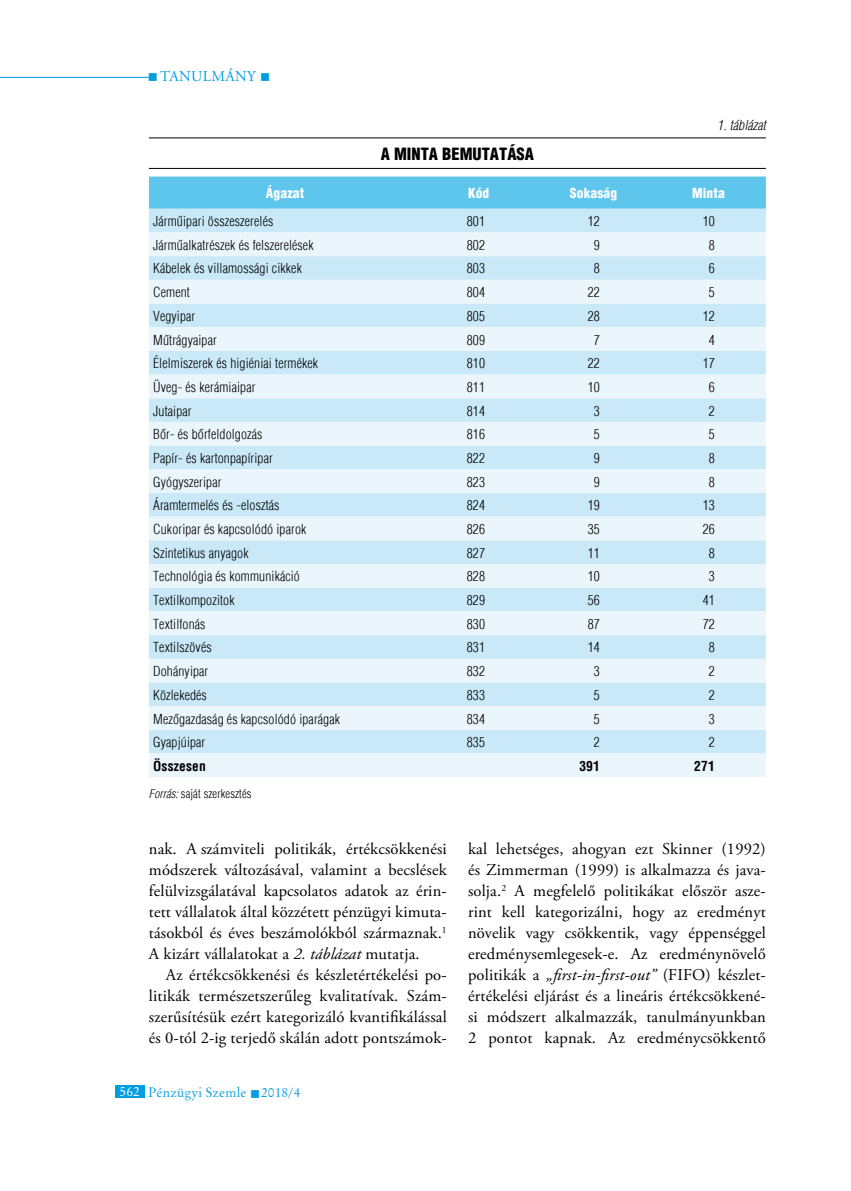
<style>
.page{position:relative;width:851px;height:1191px;background:#fff}
.page>*{position:absolute;margin:0;border:0;box-sizing:border-box;transform-origin:0 0}
.t1{font:16.5px/21px "Adobe Garamond Pro";letter-spacing:.005em;color:#000;text-align:justify}
.t2{font:900 condensed 16.5px "H Helvetica";color:#000}
.t3{font:15px "Adobe Garamond Pro";letter-spacing:.155em;color:#009ee0}
.t4{font:300 condensed 13.5px "H Helvetica";letter-spacing:.01em;color:#000}
.t5{font:13.5px "Original Garamond HU Normal";letter-spacing:.01em;color:#009ee0}
.t6{font:900 condensed 13.5px "H Helvetica";letter-spacing:.01em;color:#fff}
.t7{font:700 condensed 13.5px "H Helvetica";letter-spacing:.01em;color:#000}
.t8{font:italic 300 condensed 13.5px "H Helvetica";letter-spacing:.01em;color:#000}
.t9{font:300 condensed 12px "H Helvetica";letter-spacing:.01em;color:#000}
.s1{font-style:italic}
.s2{color:#fff}
</style>
<div class="page">
<hr style="left:0;top:77px;width:149px;height:1px;background:#009ee0">
<div style="left:115px;top:1084px;width:30px;height:13px;background:#009ee0"></div>
<hr style="left:149px;top:137px;width:616px;height:1px;background:#000">
<hr style="left:149px;top:168px;width:616px;height:1px;background:#000">
<div style="left:149px;top:176px;width:616px;height:33px;background:#5ec5ed"></div>
<div style="left:149px;top:209px;width:616px;height:23px;background:#c9e9f8"></div>
<svg style="left:149px;top:232px;width:616px;height:545px;background:#dbeffa"></svg>
<p class="t3" style="left:148px;top:67px;width:124px">■ Tanulmány ■</p>
<p class="t2" style="left:381px;top:143px;width:154px">A MINTA BEMUTATÁSA</p>
<p class="t8" style="left:717px;top:117px;width:50px">1. táblázat</p>
<p class="t6" style="left:266px;top:185px;width:40px">ÁGAZAT</p>
<p class="t6" style="left:468px;top:185px;width:23px">KÓD</p>
<p class="t6" style="left:570px;top:185px;width:49px">SOKASÁG</p>
<p class="t6" style="left:692px;top:185px;width:34px">MINTA</p>
<p class="t4" style="left:153px;top:213px;width:122px">Járműipari összeszerelés</p>
<p class="t4" style="left:466px;top:213px;width:20px">801</p>
<p class="t4" style="left:587px;top:213px;width:14px">12</p>
<p class="t4" style="left:702px;top:213px;width:14px">10</p>
<p class="t4" style="left:153px;top:237px;width:162px">Járműalkatrészek és felszerelések</p>
<p class="t4" style="left:466px;top:237px;width:20px">802</p>
<p class="t4" style="left:594px;top:237px;width:7px">9</p>
<p class="t4" style="left:708px;top:237px;width:7px">8</p>
<p class="t4" style="left:153px;top:261px;width:150px">Kábelek és villamossági cikkek</p>
<p class="t4" style="left:466px;top:261px;width:20px">803</p>
<p class="t4" style="left:594px;top:261px;width:7px">8</p>
<p class="t4" style="left:708px;top:261px;width:7px">6</p>
<p class="t4" style="left:153px;top:284px;width:38px">Cement</p>
<p class="t4" style="left:466px;top:284px;width:20px">804</p>
<p class="t4" style="left:587px;top:284px;width:14px">22</p>
<p class="t4" style="left:708px;top:284px;width:7px">5</p>
<p class="t4" style="left:153px;top:308px;width:44px">Vegyipar</p>
<p class="t4" style="left:466px;top:308px;width:20px">805</p>
<p class="t4" style="left:587px;top:308px;width:14px">28</p>
<p class="t4" style="left:702px;top:308px;width:14px">12</p>
<p class="t4" style="left:153px;top:332px;width:65px">Műtrágyaipar</p>
<p class="t4" style="left:466px;top:332px;width:20px">809</p>
<p class="t4" style="left:594px;top:332px;width:7px">7</p>
<p class="t4" style="left:708px;top:332px;width:7px">4</p>
<p class="t4" style="left:153px;top:355px;width:166px">Élelmiszerek és higiéniai termékek</p>
<p class="t4" style="left:466px;top:355px;width:20px">810</p>
<p class="t4" style="left:587px;top:355px;width:14px">22</p>
<p class="t4" style="left:702px;top:355px;width:14px">17</p>
<p class="t4" style="left:153px;top:379px;width:104px">Üveg- és kerámiaipar</p>
<p class="t4" style="left:466px;top:379px;width:20px">811</p>
<p class="t4" style="left:587px;top:379px;width:14px">10</p>
<p class="t4" style="left:708px;top:379px;width:7px">6</p>
<p class="t4" style="left:153px;top:403px;width:40px">Jutaipar</p>
<p class="t4" style="left:466px;top:403px;width:20px">814</p>
<p class="t4" style="left:594px;top:403px;width:7px">3</p>
<p class="t4" style="left:708px;top:403px;width:7px">2</p>
<p class="t4" style="left:153px;top:426px;width:111px">Bőr- és bőrfeldolgozás</p>
<p class="t4" style="left:466px;top:426px;width:20px">816</p>
<p class="t4" style="left:594px;top:426px;width:7px">5</p>
<p class="t4" style="left:708px;top:426px;width:7px">5</p>
<p class="t4" style="left:153px;top:450px;width:121px">Papír- és kartonpapíripar</p>
<p class="t4" style="left:466px;top:450px;width:20px">822</p>
<p class="t4" style="left:594px;top:450px;width:7px">9</p>
<p class="t4" style="left:708px;top:450px;width:7px">8</p>
<p class="t4" style="left:153px;top:474px;width:70px">Gyógyszeripar</p>
<p class="t4" style="left:466px;top:474px;width:20px">823</p>
<p class="t4" style="left:594px;top:474px;width:7px">9</p>
<p class="t4" style="left:708px;top:474px;width:7px">8</p>
<p class="t4" style="left:153px;top:497px;width:128px">Áramtermelés és -elosztás</p>
<p class="t4" style="left:466px;top:497px;width:20px">824</p>
<p class="t4" style="left:587px;top:497px;width:14px">19</p>
<p class="t4" style="left:702px;top:497px;width:14px">13</p>
<p class="t4" style="left:153px;top:521px;width:155px">Cukoripar és kapcsolódó iparok</p>
<p class="t4" style="left:466px;top:521px;width:20px">826</p>
<p class="t4" style="left:587px;top:521px;width:14px">35</p>
<p class="t4" style="left:702px;top:521px;width:14px">26</p>
<p class="t4" style="left:153px;top:545px;width:97px">Szintetikus anyagok</p>
<p class="t4" style="left:466px;top:545px;width:20px">827</p>
<p class="t4" style="left:587px;top:545px;width:14px">11</p>
<p class="t4" style="left:708px;top:545px;width:7px">8</p>
<p class="t4" style="left:153px;top:568px;width:148px">Technológia és kommunikáció</p>
<p class="t4" style="left:466px;top:568px;width:20px">828</p>
<p class="t4" style="left:587px;top:568px;width:14px">10</p>
<p class="t4" style="left:708px;top:568px;width:7px">3</p>
<p class="t4" style="left:153px;top:592px;width:83px">Textilkompozitok</p>
<p class="t4" style="left:466px;top:592px;width:20px">829</p>
<p class="t4" style="left:587px;top:592px;width:14px">56</p>
<p class="t4" style="left:702px;top:592px;width:14px">41</p>
<p class="t4" style="left:153px;top:616px;width:54px">Textilfonás</p>
<p class="t4" style="left:466px;top:616px;width:20px">830</p>
<p class="t4" style="left:587px;top:616px;width:14px">87</p>
<p class="t4" style="left:702px;top:616px;width:14px">72</p>
<p class="t4" style="left:153px;top:639px;width:60px">Textilszövés</p>
<p class="t4" style="left:466px;top:639px;width:20px">831</p>
<p class="t4" style="left:587px;top:639px;width:14px">14</p>
<p class="t4" style="left:708px;top:639px;width:7px">8</p>
<p class="t4" style="left:153px;top:663px;width:57px">Dohányipar</p>
<p class="t4" style="left:466px;top:663px;width:20px">832</p>
<p class="t4" style="left:594px;top:663px;width:7px">3</p>
<p class="t4" style="left:708px;top:663px;width:7px">2</p>
<p class="t4" style="left:153px;top:687px;width:55px">Közlekedés</p>
<p class="t4" style="left:466px;top:687px;width:20px">833</p>
<p class="t4" style="left:594px;top:687px;width:7px">5</p>
<p class="t4" style="left:708px;top:687px;width:7px">2</p>
<p class="t4" style="left:153px;top:711px;width:188px">Mezőgazdaság és kapcsolódó iparágak</p>
<p class="t4" style="left:466px;top:711px;width:20px">834</p>
<p class="t4" style="left:594px;top:711px;width:7px">5</p>
<p class="t4" style="left:708px;top:711px;width:7px">3</p>
<p class="t4" style="left:153px;top:734px;width:54px">Gyapjúipar</p>
<p class="t4" style="left:466px;top:734px;width:20px">835</p>
<p class="t4" style="left:594px;top:734px;width:7px">2</p>
<p class="t4" style="left:708px;top:734px;width:7px">2</p>
<p class="t7" style="left:153px;top:757px;width:54px">Összesen</p>
<p class="t7" style="left:579px;top:757px;width:22px">391</p>
<p class="t7" style="left:694px;top:757px;width:22px">271</p>
<p class="t9" style="left:149px;top:787px;width:104px"><span class="s1">Forrás:</span> saját szerkesztés</p>
<p class="t1" style="left:149px;top:839px;width:299px">nak. A számviteli politikák, értékcsökkenési módszerek változásával, valamint a becslések felülvizsgálatával kapcsolatos adatok az érin&shy;tett vállalatok által közzétett pénzügyi kimuta&shy;tásokból és éves beszámolókból származnak.<sup>1<br></sup>A kizárt vállalatokat a <span class="s1">2. táblázat</span> mutatja.</p>
<p class="t1" style="left:149px;top:965px;width:299px;text-indent:17px">Az értékcsökkenési és készletértékelési po&shy;litikák természetszerűleg kvalitatívak. Szám&shy;szerűsítésük ezért kategorizáló kvantifikálással és 0-tól 2-ig terjedő skálán adott pontszámok-</p>
<p class="t5" style="left:120px;top:1084px;width:182px"><span class="s2">562</span> Pénzügyi Szemle ■ 2018/4</p>
<p class="t1" style="left:468px;top:839px;width:299px">kal lehetséges, ahogyan ezt Skinner (1992) és Zimmerman (1999) is alkalmazza és java&shy;solja.<sup>2</sup> A megfelelő politikákat először asze&shy;rint kell kategorizálni, hogy az eredményt növelik vagy csökkentik, vagy éppenséggel eredménysemlegesek-e. Az eredménynövelő politikák a <span class="s1">„first-in-first-out”</span> (FIFO) készlet&shy;értékelési eljárást és a lineáris értékcsökkené&shy;si módszert alkalmazzák, tanulmányunkban 2 pontot kapnak. Az eredménycsökkentő</p>
</div>
